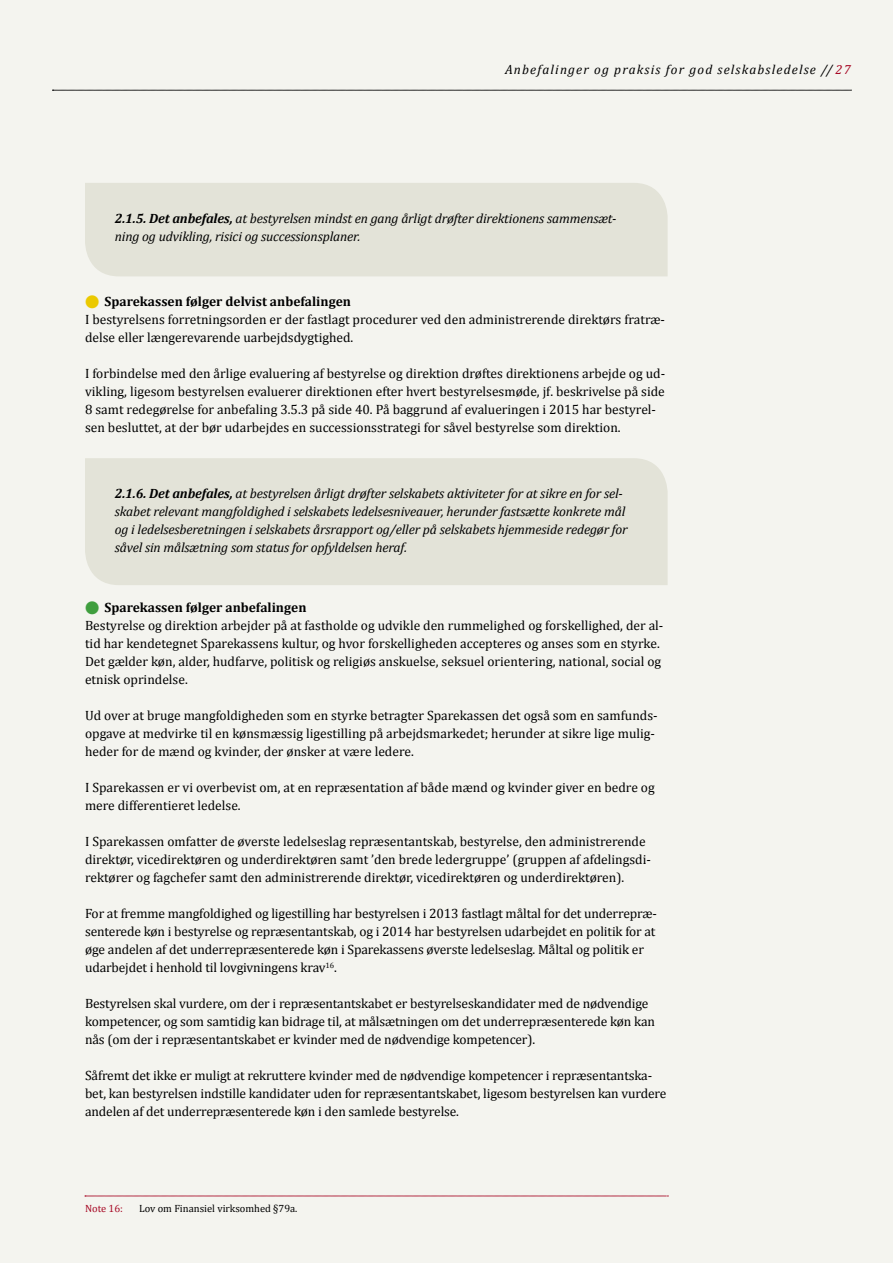
<style>
.page{position:relative;width:893px;height:1263px;background:#f4f4ef}
.page>*{position:absolute;margin:0;border:0;box-sizing:border-box;transform-origin:0 0}
.t1{font:13.5px/18px "Cambria";color:#000}
.t2{font:italic 13.5px/18px "Cambria";letter-spacing:-.01em;color:#000}
.t3{font:italic 13.2px "Cambria";letter-spacing:.09em;color:#000}
.t4{font:10.5px "Cambria";color:#000}
.t5{font:10.5px "Cambria";color:#a70925}
.s1{color:#a70925}
.s2{font-weight:700}
.s3{color:#ebc900}
.s4{color:#3f9e3e}
</style>
<div class="page">
<svg style="left:52px;top:90px;width:799px;height:1px"></svg>
<div style="left:85px;top:183px;width:583px;height:93px;background:#e3e3d8"></div>
<div style="left:85px;top:458px;width:583px;height:127px;background:#e3e3d8"></div>
<svg style="left:85px;top:1196px;width:583px;height:1px"></svg>
<p class="t3" style="left:505px;top:60px;width:347px">Anbefalinger og praksis for god selskabsledelse // <span class="s1">27</span></p>
<p class="t2" style="left:115px;top:209px;width:503px"><span class="s2">2.1.5. Det anbefales,</span> at bestyrelsen mindst en gang årligt drøfter direktionens sammensæt&shy;ning og udvikling, risici og successionsplaner.</p>
<p class="t1" style="left:85px;top:292px;width:581px"><span class="s3">●</span> <span class="s2">Sparekassen følger delvist anbefalingen<br></span>I bestyrelsens forretningsorden er der fastlagt procedurer ved den administrerende direktørs fratræ&shy;delse eller længerevarende uarbejdsdygtighed.</p>
<p class="t1" style="left:85px;top:364px;width:582px">I forbindelse med den årlige evaluering af bestyrelse og direktion drøftes direktionens arbejde og ud&shy;vikling, ligesom bestyrelsen evaluerer direktionen efter hvert bestyrelsesmøde, jf. beskrivelse på side 8 samt redegørelse for anbefaling 3.5.3 på side 40. På baggrund af evalueringen i 2015 har bestyrel&shy;sen besluttet, at der bør udarbejdes en successionsstrategi for såvel bestyrelse som direktion.</p>
<p class="t2" style="left:115px;top:484px;width:514px"><span class="s2">2.1.6. Det anbefales,</span> at bestyrelsen årligt drøfter selskabets aktiviteter for at sikre en for sel&shy;skabet relevant mangfoldighed i selskabets ledelsesniveauer, herunder fastsætte konkrete mål og i ledelsesberetningen i selskabets årsrapport og/eller på selskabets hjemmeside redegør for såvel sin målsætning som status for opfyldelsen heraf.</p>
<p class="t1" style="left:85px;top:598px;width:580px"><span class="s4">●</span> <span class="s2">Sparekassen følger anbefalingen<br></span>Bestyrelse og direktion arbejder på at fastholde og udvikle den rummelighed og forskellighed, der al&shy;tid har kendetegnet Sparekassens kultur, og hvor forskelligheden accepteres og anses som en styrke.<br>Det gælder køn, alder, hudfarve, politisk og religiøs anskuelse, seksuel orientering, national, social og etnisk oprindelse.</p>
<p class="t1" style="left:85px;top:706px;width:574px">Ud over at bruge mangfoldigheden som en styrke betragter Sparekassen det også som en samfunds&shy;opgave at medvirke til en kønsmæssig ligestilling på arbejdsmarkedet; herunder at sikre lige mulig&shy;heder for de mænd og kvinder, der ønsker at være ledere.</p>
<p class="t1" style="left:85px;top:778px;width:571px">I Sparekassen er vi overbevist om, at en repræsentation af både mænd og kvinder giver en bedre og mere differentieret ledelse.</p>
<p class="t1" style="left:85px;top:832px;width:567px">I Sparekassen omfatter de øverste ledelseslag repræsentantskab, bestyrelse, den administrerende direktør, vicedirektøren og underdirektøren samt ’den brede ledergruppe’ (gruppen af afdelingsdi&shy;rektører og fagchefer samt den administrerende direktør, vicedirektøren og underdirektøren).</p>
<p class="t1" style="left:85px;top:904px;width:573px">For at fremme mangfoldighed og ligestilling har bestyrelsen i 2013 fastlagt måltal for det underrepræ&shy;senterede køn i bestyrelse og repræsentantskab, og i 2014 har bestyrelsen udarbejdet en politik for at øge andelen af det underrepræsenterede køn i Sparekassens øverste ledelseslag. Måltal og politik er udarbejdet i henhold til lovgivningens krav<sup>16</sup>.</p>
<p class="t1" style="left:85px;top:994px;width:571px">Bestyrelsen skal vurdere, om der i repræsentantskabet er bestyrelseskandidater med de nødvendige kompetencer, og som samtidig kan bidrage til, at målsætningen om det underrepræsenterede køn kan nås (om der i repræsentantskabet er kvinder med de nødvendige kompetencer).</p>
<p class="t1" style="left:85px;top:1066px;width:583px">Såfremt det ikke er muligt at rekruttere kvinder med de nødvendige kompetencer i repræsentantska&shy;bet, kan bestyrelsen indstille kandidater uden for repræsentantskabet, ligesom bestyrelsen kan vurdere andelen af det underrepræsenterede køn i den samlede bestyrelse.</p>
<p class="t5" style="left:85px;top:1202px;width:40px">Note 16:</p>
<p class="t4" style="left:139px;top:1202px;width:160px">Lov om Finansiel virksomhed §79a.</p>
</div>
